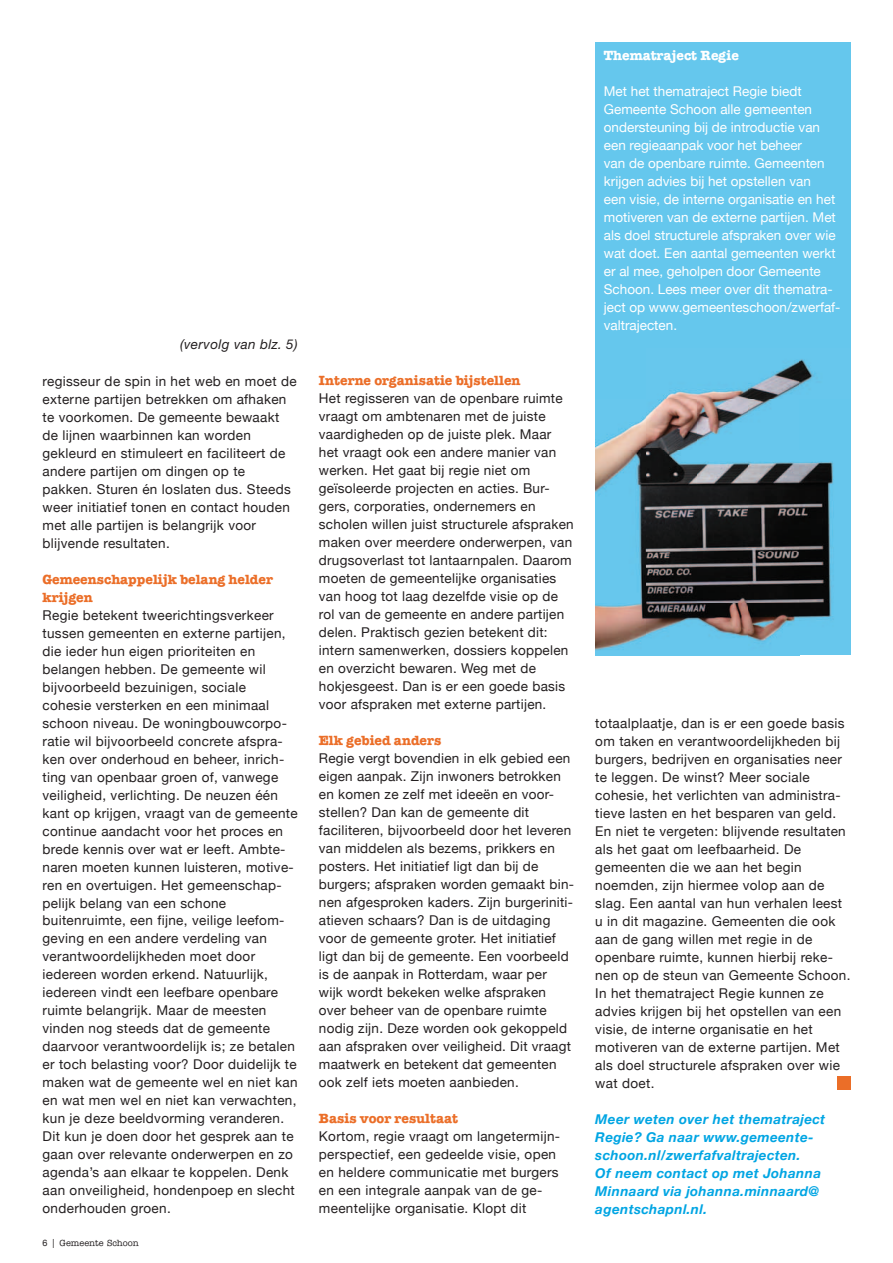
<style>
.page{position:relative;width:893px;height:1263px;background:#fff}
.page>*{position:absolute;margin:0;border:0;box-sizing:border-box;transform-origin:0 0}
.t1{font:13.5px/18px "Helvetica Neue";letter-spacing:.025em;color:#231f20}
.t2{font:13.5px/18px "Helvetica Neue";color:#fff}
.t3{font:italic 700 13.5px/18px "Helvetica Neue";letter-spacing:.025em;color:#00a5e3}
.t4{font:700 13.5px/18px "American Typewriter Std";color:#eb6e28}
.t5{font:700 13.5px "American Typewriter Std";color:#fff}
.t6{font:italic 13.5px "Helvetica Neue";letter-spacing:.025em;color:#231f20}
.t7{font:500 9px "American Typewriter Std";color:#231f20}
.s1{font-family:"Helvetica Neue";font-weight:400}
</style>
<div class="page">
<div style="left:595px;top:43px;width:255px;height:612px;background:#65c7ed"></div>
<img style="left:595px;top:349px;width:256px;height:306px">
<div style="left:837px;top:1076px;width:13px;height:13px;background:#eb6e28"></div>
<p class="t6" style="left:180px;top:336px;width:119px">(vervolg van blz. 5)</p>
<p class="t1" style="left:43px;top:372px;width:256px">regisseur de spin in het web en moet de externe partijen betrekken om afhaken te voorkomen. De gemeente bewaakt de lijnen waarbinnen kan worden gekleurd en stimuleert en faciliteert de andere partijen om dingen op te pakken. Sturen én loslaten dus. Steeds weer initiatief tonen en contact houden met alle partijen is belangrijk voor blijvende resultaten.</p>
<p class="t4" style="left:43px;top:570px;width:232px">Gemeenschappelijk belang helder krijgen</p>
<p class="t1" style="left:43px;top:605px;width:257px">Regie betekent tweerichtingsverkeer tussen gemeenten en externe partijen, die ieder hun eigen prioriteiten en belangen hebben. De gemeente wil bijvoorbeeld bezuinigen, sociale cohesie versterken en een minimaal schoon niveau. De woningbouwcorpo&shy;ratie wil bijvoorbeeld concrete afspra&shy;ken over onderhoud en beheer, inrich&shy;ting van openbaar groen of, vanwege veiligheid, verlichting. De neuzen één kant op krijgen, vraagt van de gemeente continue aandacht voor het proces en brede kennis over wat er leeft. Ambte&shy;naren moeten kunnen luisteren, motive&shy;ren en overtuigen. Het gemeenschap&shy;pelijk belang van een schone buitenruimte, een fijne, veilige leefom&shy;geving en een andere verdeling van verantwoordelijkheden moet door iedereen worden erkend. Natuurlijk, iedereen vindt een leefbare openbare ruimte belangrijk. Maar de meesten vinden nog steeds dat de gemeente daarvoor verantwoordelijk is; ze betalen er toch belasting voor? Door duidelijk te maken wat de gemeente wel en niet kan en wat men wel en niet kan verwachten, kun je deze beeldvorming veranderen.<br>Dit kun je doen door het gesprek aan te gaan over relevante onderwerpen en zo agenda’s aan elkaar te koppelen. Denk aan onveiligheid, hondenpoep en slecht onderhouden groen.</p>
<p class="t7" style="left:43px;top:1238px;width:98px"><span class="s1">6 |</span> Gemeente Schoon</p>
<p class="t4" style="left:319px;top:372px;width:203px">Interne organisatie bijstellen</p>
<p class="t1" style="left:319px;top:389px;width:256px">Het regisseren van de openbare ruimte vraagt om ambtenaren met de juiste vaardigheden op de juiste plek. Maar het vraagt ook een andere manier van werken. Het gaat bij regie niet om geïsoleerde projecten en acties. Bur&shy;gers, corporaties, ondernemers en scholen willen juist structurele afspraken maken over meerdere onderwerpen, van drugsoverlast tot lantaarnpalen. Daarom moeten de gemeentelijke organisaties van hoog tot laag dezelfde visie op de rol van de gemeente en andere partijen delen. Praktisch gezien betekent dit: intern samenwerken, dossiers koppelen en overzicht bewaren. Weg met de hokjesgeest. Dan is er een goede basis voor afspraken met externe partijen.</p>
<p class="t4" style="left:319px;top:732px;width:124px">Elk gebied anders</p>
<p class="t1" style="left:319px;top:749px;width:257px">Regie vergt bovendien in elk gebied een eigen aanpak. Zijn inwoners betrokken en komen ze zelf met ideeën en voor&shy;stellen? Dan kan de gemeente dit faciliteren, bijvoorbeeld door het leveren van middelen als bezems, prikkers en posters. Het initiatief ligt dan bij de burgers; afspraken worden gemaakt bin&shy;nen afgesproken kaders. Zijn burgeriniti&shy;atieven schaars? Dan is de uitdaging voor de gemeente groter. Het initiatief ligt dan bij de gemeente. Een voorbeeld is de aanpak in Rotterdam, waar per wijk wordt bekeken welke afspraken over beheer van de openbare ruimte nodig zijn. Deze worden ook gekoppeld aan afspraken over veiligheid. Dit vraagt maatwerk en betekent dat gemeenten ook zelf iets moeten aanbieden.</p>
<p class="t4" style="left:319px;top:1110px;width:141px">Basis voor resultaat</p>
<p class="t1" style="left:319px;top:1127px;width:243px">Kortom, regie vraagt om langetermijn&shy;perspectief, een gedeelde visie, open en heldere communicatie met burgers en een integrale aanpak van de ge&shy;meentelijke organisatie. Klopt dit</p>
<p class="t5" style="left:604px;top:48px;width:137px">Thematraject Regie</p>
<p class="t2" style="left:604px;top:82px;width:238px">Met het thematraject Regie biedt Gemeente Schoon alle gemeenten ondersteuning bij de introductie van een regieaanpak voor het beheer<br>van de openbare ruimte. Gemeenten krijgen advies bij het opstellen van<br>een visie, de interne organisatie en het motiveren van de externe partijen. Met als doel structurele afspraken over wie wat doet. Een aantal gemeenten werkt er al mee, geholpen door Gemeente Schoon. Lees meer over dit thematra&shy;ject op www.gemeenteschoon/zwerfaf&shy;valtrajecten.</p>
<p class="t1" style="left:595px;top:714px;width:257px">totaalplaatje, dan is er een goede basis om taken en verantwoordelijkheden bij burgers, bedrijven en organisaties neer te leggen. De winst? Meer sociale cohesie, het verlichten van administra&shy;tieve lasten en het besparen van geld.<br>En niet te vergeten: blijvende resultaten als het gaat om leefbaarheid. De gemeenten die we aan het begin noemden, zijn hiermee volop aan de slag. Een aantal van hun verhalen leest u in dit magazine. Gemeenten die ook aan de gang willen met regie in de openbare ruimte, kunnen hierbij reke&shy;nen op de steun van Gemeente Schoon.<br>In het thematraject Regie kunnen ze advies krijgen bij het opstellen van een visie, de interne organisatie en het motiveren van de externe partijen. Met als doel structurele afspraken over wie wat doet.</p>
<p class="t3" style="left:595px;top:1109px;width:231px">Meer weten over het thematraject<br>Regie? Ga naar www.gemeente&shy;schoon.nl/zwerfafvaltrajecten.<br>Of neem contact op met Johanna<br>Minnaard via johanna.minnaard@ agentschapnl.nl.</p>
</div>
